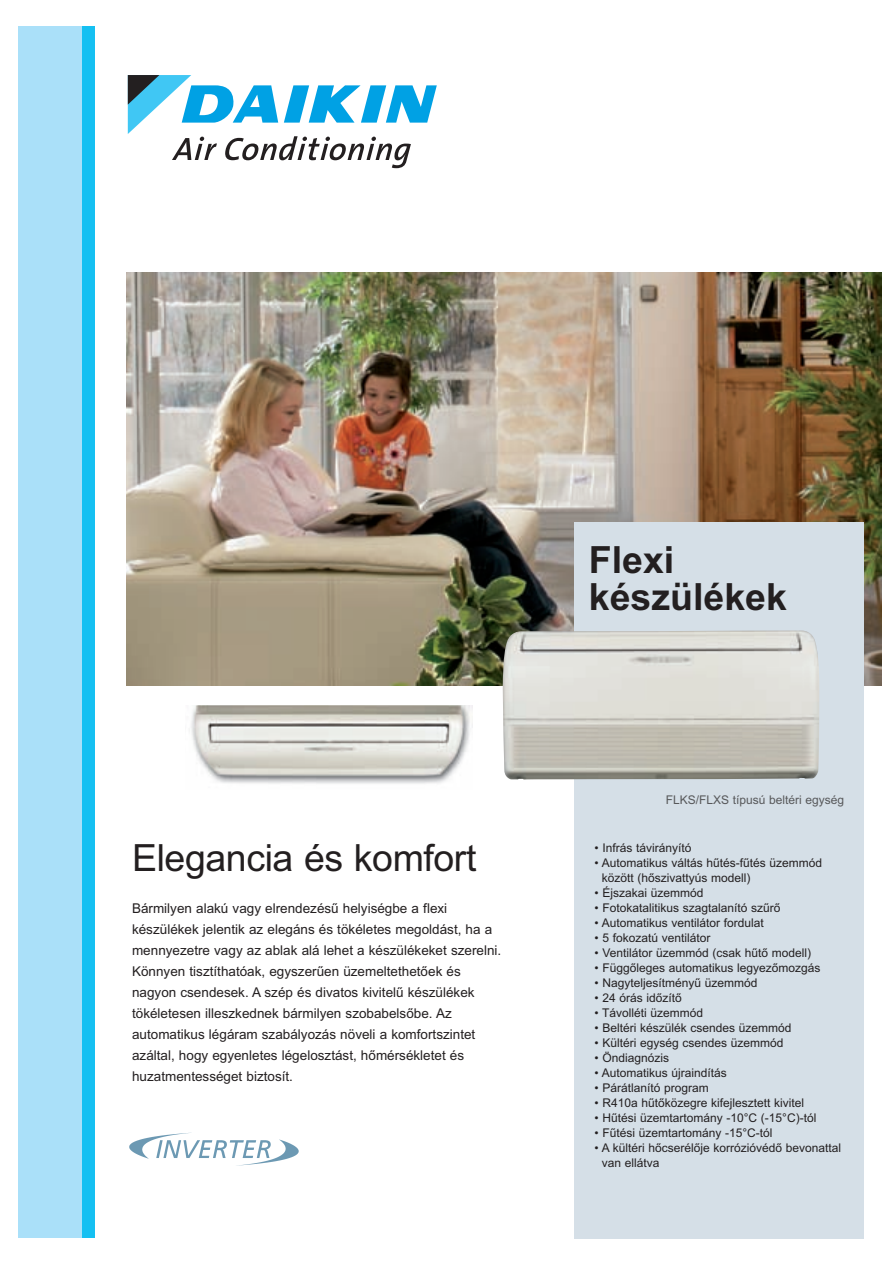
<style>
.page{position:relative;width:893px;height:1263px;background:#fff}
.page>*{position:absolute;margin:0;border:0;box-sizing:border-box;transform-origin:0 0}
.t1{font:37.5px "Arial";letter-spacing:-.01em;color:#231f20}
.t2{font:700 37.5px/37.5px "Arial";color:#231f20}
.t3{font:13.5px/21px "Arial";color:#231f20}
.t4{font:12px/15px "Arial";color:#231f20}
.t5{font:12px "Arial";color:#57585a}
</style>
<div class="page">
<img style="left:127px;top:273px;width:755px;height:412px">
<div style="left:574px;top:523px;width:290px;height:716px;background:#d5dfe7"></div>
<div style="left:19px;top:26px;width:63px;height:1212px;background:#aae0f9"></div>
<div style="left:82px;top:26px;width:13px;height:1212px;background:#15c0f2"></div>
<svg style="left:128px;top:75px;width:309px;height:93px"></svg>
<img style="left:129px;top:1132px;width:170px;height:34px">
<img style="left:503px;top:630px;width:316px;height:149px">
<img style="left:191px;top:705px;width:281px;height:79px">
<h1 class="t1" style="left:132px;top:836px;width:346px">Elegancia és komfort</h1>
<p class="t3" style="left:132px;top:898px;width:371px">Bármilyen alakú vagy elrendezésű helyiségbe a flexi készülékek jelentik az elegáns és tökéletes megoldást, ha a mennyezetre vagy az ablak alá lehet a készülékeket szerelni.<br>Könnyen tisztíthatóak, egyszerűen üzemeltethetőek és nagyon csendesek. A szép és divatos kivitelű készülékek tökéletesen illeszkednek bármilyen szobabelsőbe. Az automatikus légáram szabályozás növeli a komfortszintet azáltal, hogy egyenletes légelosztást, hőmérsékletet és huzatmentességet biztosít.</p>
<h1 class="t2" style="left:589px;top:541px;width:200px">Flexi készülékek</h1>
<p class="t5" style="left:666px;top:793px;width:180px">FLKS/FLXS típusú beltéri egység</p>
<p class="t4" style="left:595px;top:840px;width:98px">• Infrás távirányító</p>
<p class="t4" style="left:602px;top:855px;width:222px;text-indent:-7px">• Automatikus váltás hűtés-fűtés üzemmód között (hőszivattyús modell)</p>
<p class="t4" style="left:595px;top:885px;width:110px">• Éjszakai üzemmód</p>
<p class="t4" style="left:595px;top:900px;width:187px">• Fotokatalitikus szagtalanító szűrő</p>
<p class="t4" style="left:595px;top:915px;width:171px">• Automatikus ventilátor fordulat</p>
<p class="t4" style="left:595px;top:930px;width:117px">• 5 fokozatú ventilátor</p>
<p class="t4" style="left:595px;top:945px;width:218px">• Ventilátor üzemmód (csak hűtő modell)</p>
<p class="t4" style="left:595px;top:960px;width:227px">• Függőleges automatikus legyezőmozgás</p>
<p class="t4" style="left:595px;top:975px;width:164px">• Nagyteljesítményű üzemmód</p>
<p class="t4" style="left:595px;top:990px;width:89px">• 24 órás időzítő</p>
<p class="t4" style="left:595px;top:1005px;width:110px">• Távolléti üzemmód</p>
<p class="t4" style="left:595px;top:1020px;width:198px">• Beltéri készülék csendes üzemmód</p>
<p class="t4" style="left:595px;top:1035px;width:190px">• Kültéri egység csendes üzemmód</p>
<p class="t4" style="left:595px;top:1050px;width:76px">• Öndiagnózis</p>
<p class="t4" style="left:595px;top:1065px;width:134px">• Automatikus újraindítás</p>
<p class="t4" style="left:595px;top:1080px;width:116px">• Párátlanító program</p>
<p class="t4" style="left:595px;top:1095px;width:211px">• R410a hűtőközegre kifejlesztett kivitel</p>
<p class="t4" style="left:595px;top:1110px;width:223px">• Hűtési üzemtartomány -10°C (-15°C)-tól</p>
<p class="t4" style="left:595px;top:1125px;width:180px">• Fűtési üzemtartomány -15°C-tól</p>
<p class="t4" style="left:602px;top:1140px;width:241px;text-indent:-7px">• A kültéri hőcserélője korrózióvédő bevonattal van ellátva</p>
</div>
